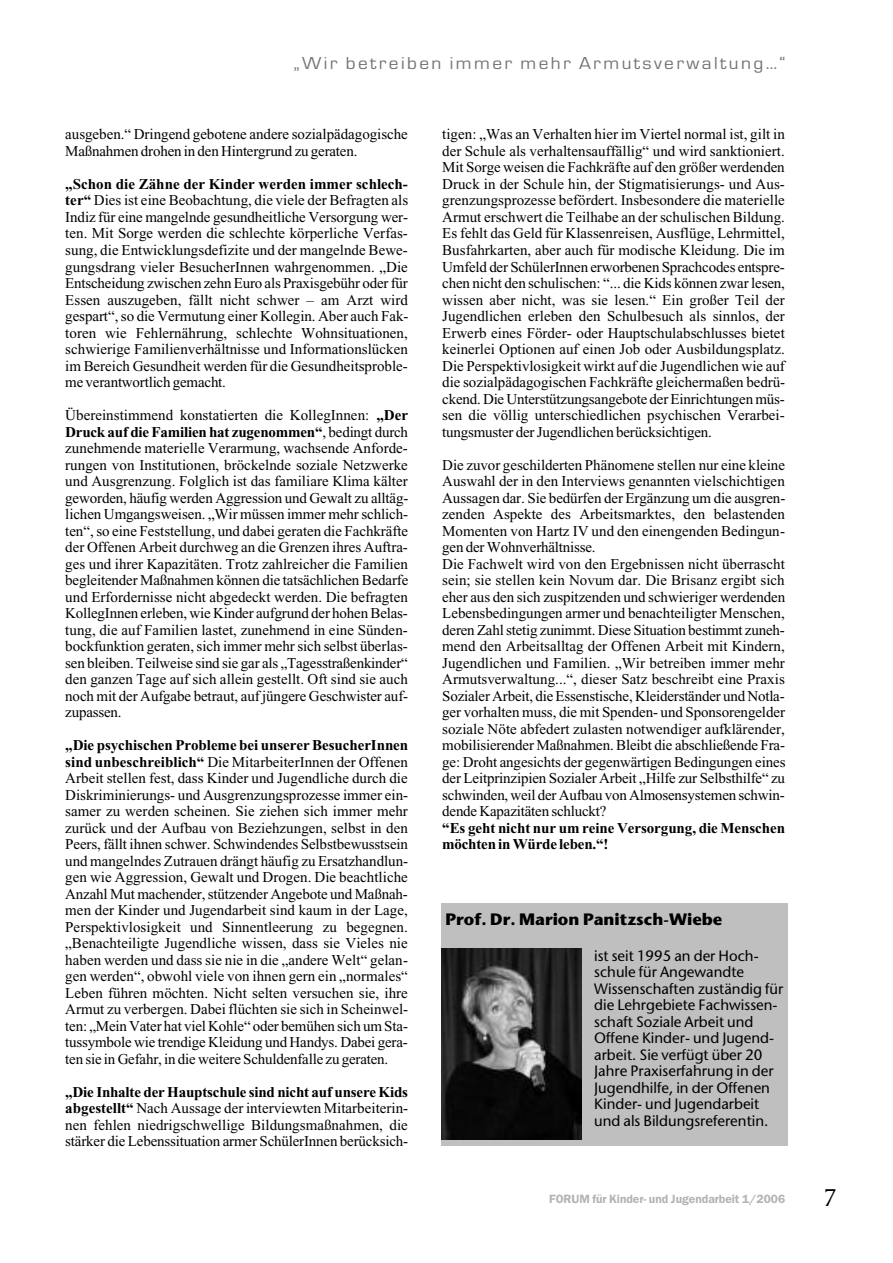
<style>
.page{position:relative;width:893px;height:1263px;background:#fff}
.page>*{position:absolute;margin:0;border:0;box-sizing:border-box;transform-origin:0 0}
.t1{font:24px "Stone Serif";color:#000}
.t2{font:18px "Eurostile T";letter-spacing:.125em;color:#737373;scale:1.07 1}
.t3{font:700 16.5px "Stone Sans";color:#000}
.t4{font:15px/16.5px "Times";letter-spacing:-.005em;color:#000;text-align:justify}
.t5{font:15px/16.5px "Stone Sans";color:#000}
.t6{font:700 15px/16.5px "Times";letter-spacing:-.005em;color:#000}
.t7{font:600 12px "Franklin Gothic";color:#b3b3b3}
.s1{font-weight:700}
</style>
<div class="page">
<div style="left:441px;top:903px;width:347px;height:243px;background:#bfbfbf"></div>
<img style="left:442px;top:948px;width:140px;height:191px">
<p class="t2" style="left:294px;top:53px;width:461px">„Wir betreiben immer mehr Armutsverwaltung…“</p>
<p class="t4" style="left:65px;top:128px;width:344px">ausgeben.“ Dringend gebotene andere sozialpädagogische<br>Maßnahmen drohen in den Hintergrund zu geraten.</p>
<p class="t4" style="left:65px;top:177px;width:345px"><span class="s1">„Schon die Zähne der Kinder werden immer schlech&shy;ter“</span> Dies ist eine Beobachtung, die viele der Befragten als Indiz für eine mangelnde gesundheitliche Versorgung wer&shy;ten. Mit Sorge werden die schlechte körperliche Verfas&shy;sung, die Entwicklungsdefizite und der mangelnde Bewe&shy;gungsdrang vieler BesucherInnen wahrgenommen. „Die Entscheidung zwischen zehn Euro als Praxisgebühr oder für Essen auszugeben, fällt nicht schwer – am Arzt wird gespart“, so die Vermutung einer Kollegin. Aber auch Fak&shy;toren wie Fehlernährung, schlechte Wohnsituationen, schwierige Familienverhältnisse und Informationslücken im Bereich Gesundheit werden für die Gesundheitsproble&shy;me verantwortlich gemacht.</p>
<p class="t4" style="left:65px;top:408px;width:345px">Übereinstimmend konstatierten die KollegInnen: <span class="s1">„Der Druck auf die Familien hat zugenommen“</span>, bedingt durch zunehmende materielle Verarmung, wachsende Anforde&shy;rungen von Institutionen, bröckelnde soziale Netzwerke und Ausgrenzung. Folglich ist das familiare Klima kälter geworden, häufig werden Aggression und Gewalt zu alltäg&shy;lichen Umgangsweisen. „Wir müssen immer mehr schlich&shy;ten“, so eine Feststellung, und dabei geraten die Fachkräfte der Offenen Arbeit durchweg an die Grenzen ihres Auftra&shy;ges und ihrer Kapazitäten. Trotz zahlreicher die Familien begleitender Maßnahmen können die tatsächlichen Bedarfe und Erfordernisse nicht abgedeckt werden. Die befragten KollegInnen erleben, wie Kinder aufgrund der hohen Belas&shy;tung, die auf Familien lastet, zunehmend in eine Sünden&shy;bockfunktion geraten, sich immer mehr sich selbst überlas&shy;sen bleiben. Teilweise sind sie gar als „Tagesstraßenkinder“ den ganzen Tage auf sich allein gestellt. Oft sind sie auch noch mit der Aufgabe betraut, auf jüngere Geschwister auf&shy;zupassen.</p>
<p class="t4" style="left:65px;top:738px;width:345px"><span class="s1">„Die psychischen Probleme bei unserer BesucherInnen sind unbeschreiblich“</span> Die MitarbeiterInnen der Offenen Arbeit stellen fest, dass Kinder und Jugendliche durch die Diskriminierungs- und Ausgrenzungsprozesse immer ein&shy;samer zu werden scheinen. Sie ziehen sich immer mehr zurück und der Aufbau von Beziehzungen, selbst in den Peers, fällt ihnen schwer. Schwindendes Selbstbewusstsein und mangelndes Zutrauen drängt häufig zu Ersatzhandlun&shy;gen wie Aggression, Gewalt und Drogen. Die beachtliche Anzahl Mut machender, stützender Angebote und Maßnah&shy;men der Kinder und Jugendarbeit sind kaum in der Lage, Perspektivlosigkeit und Sinnentleerung zu begegnen. „Benachteiligte Jugendliche wissen, dass sie Vieles nie haben werden und dass sie nie in die „andere Welt“ gelan&shy;gen werden“, obwohl viele von ihnen gern ein „normales“ Leben führen möchten. Nicht selten versuchen sie, ihre Armut zu verbergen. Dabei flüchten sie sich in Scheinwel&shy;ten: „Mein Vater hat viel Kohle“ oder bemühen sich um Sta&shy;tussymbole wie trendige Kleidung und Handys. Dabei gera&shy;ten sie in Gefahr, in die weitere Schuldenfalle zu geraten.</p>
<p class="t4" style="left:65px;top:1085px;width:344px"><span class="s1">„Die Inhalte der Hauptschule sind nicht auf unsere Kids abgestellt“</span> Nach Aussage der interviewten Mitarbeiterin&shy;nen fehlen niedrigschwellige Bildungsmaßnahmen, die stärker die Lebenssituation armer SchülerInnen berücksich-</p>
<p class="t4" style="left:442px;top:128px;width:344px">tigen: „Was an Verhalten hier im Viertel normal ist, gilt in der Schule als verhaltensauffällig“ und wird sanktioniert.<br>Mit Sorge weisen die Fachkräfte auf den größer werdenden Druck in der Schule hin, der Stigmatisierungs- und Aus&shy;grenzungsprozesse befördert. Insbesondere die materielle Armut erschwert die Teilhabe an der schulischen Bildung.<br>Es fehlt das Geld für Klassenreisen, Ausflüge, Lehrmittel, Busfahrkarten, aber auch für modische Kleidung. Die im Umfeld der SchülerInnen erworbenen Sprachcodes entspre&shy;chen nicht den schulischen: “... die Kids können zwar lesen, wissen aber nicht, was sie lesen.“ Ein großer Teil der Jugendlichen erleben den Schulbesuch als sinnlos, der Erwerb eines Förder- oder Hauptschulabschlusses bietet keinerlei Optionen auf einen Job oder Ausbildungsplatz.<br>Die Perspektivlosigkeit wirkt auf die Jugendlichen wie auf die sozialpädagogischen Fachkräfte gleichermaßen bedrü&shy;ckend. Die Unterstützungsangebote der Einrichtungen müs&shy;sen die völlig unterschiedlichen psychischen Verarbei&shy;tungsmuster der Jugendlichen berücksichtigen.</p>
<p class="t4" style="left:442px;top:458px;width:345px;text-align:left">Die zuvor geschilderten Phänomene stellen nur eine kleine Auswahl der in den Interviews genannten vielschichtigen Aussagen dar. Sie bedürfen der Ergänzung um die ausgren&shy;zenden Aspekte des Arbeitsmarktes, den belastenden Momenten von Hartz IV und den einengenden Bedingun&shy;gen der Wohnverhältnisse.<br>Die Fachwelt wird von den Ergebnissen nicht überrascht sein; sie stellen kein Novum dar. Die Brisanz ergibt sich eher aus den sich zuspitzenden und schwieriger werdenden Lebensbedingungen armer und benachteiligter Menschen, deren Zahl stetig zunimmt. Diese Situation bestimmt zuneh&shy;mend den Arbeitsalltag der Offenen Arbeit mit Kindern, Jugendlichen und Familien. „Wir betreiben immer mehr Armutsverwaltung...“, dieser Satz beschreibt eine Praxis Sozialer Arbeit, die Essenstische, Kleiderständer und Notla&shy;ger vorhalten muss, die mit Spenden- und Sponsorengelder soziale Nöte abfedert zulasten notwendiger aufklärender, mobilisierender Maßnahmen. Bleibt die abschließende Fra&shy;ge: Droht angesichts der gegenwärtigen Bedingungen eines der Leitprinzipien Sozialer Arbeit „Hilfe zur Selbsthilfe“ zu schwinden, weil der Aufbau von Almosensystemen schwin&shy;dende Kapazitäten schluckt?</p>
<p class="t6" style="left:442px;top:821px;width:344px">“Es geht nicht nur um reine Versorgung, die Menschen möchten in Würde leben.“!</p>
<p class="t3" style="left:446px;top:913px;width:278px">Prof. Dr. Marion Panitzsch-Wiebe</p>
<p class="t5" style="left:594px;top:949px;width:191px">ist seit 1995 an der Hoch&shy;schule für Angewandte<br>Wissenschaften zuständig für die Lehrgebiete Fachwissen&shy;schaft Soziale Arbeit und<br>Offene Kinder- und Jugend&shy;arbeit. Sie verfügt über 20<br>Jahre Praxiserfahrung in der<br>Jugendhilfe, in der Offenen<br>Kinder- und Jugendarbeit und als Bildungsreferentin.</p>
<p class="t7" style="left:549px;top:1191px;width:238px">FORUM für Kinder- und Jugendarbeit 1/2006</p>
<h1 class="t1" style="left:823px;top:1189px;width:15px">7</h1>
</div>
